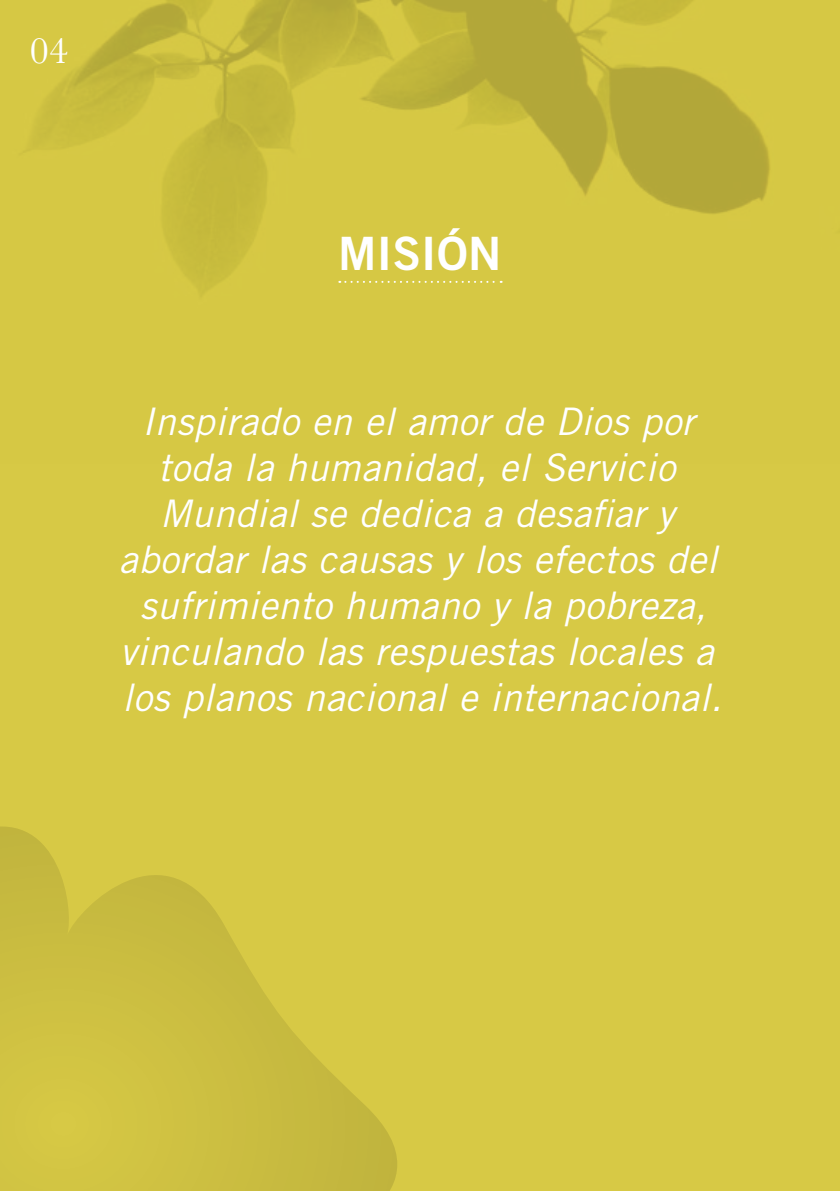
<style>
.page{position:relative;width:840px;height:1191px;background:#fff}
.page>*{position:absolute;margin:0;border:0;box-sizing:border-box;transform-origin:0 0}
.t1{font:46px "Trade Gothic LT Std Bd 2";letter-spacing:.01em;color:#fff}
.t2{font:italic 38px/46px "Trade Gothic LT Std";letter-spacing:.01em;color:#fff;text-align:center}
.t3{font:38px "Baskerville";color:#fff}
</style>
<div class="page">
<div style="left:0;top:0;width:839px;height:1191px;background:#d7c945"></div>
<img style="left:27px;top:0;width:743px;height:294px">
<svg style="left:0;top:826px;width:397px;height:365px"></svg>
<svg style="left:339px;top:281px;width:162px;height:2px"></svg>
<p class="t3" style="left:30px;top:26px;width:40px">04</p>
<p class="t1" style="left:338px;top:224px;width:165px">MISIÓN</p>
<p class="t2" style="left:119px;top:399px;width:604px">Inspirado en el amor de Dios por toda la humanidad, el Servicio Mundial se dedica a desafiar y abordar las causas y los efectos del sufrimiento humano y la pobreza, vinculando las respuestas locales a los planos nacional e internacional.</p>
</div>
